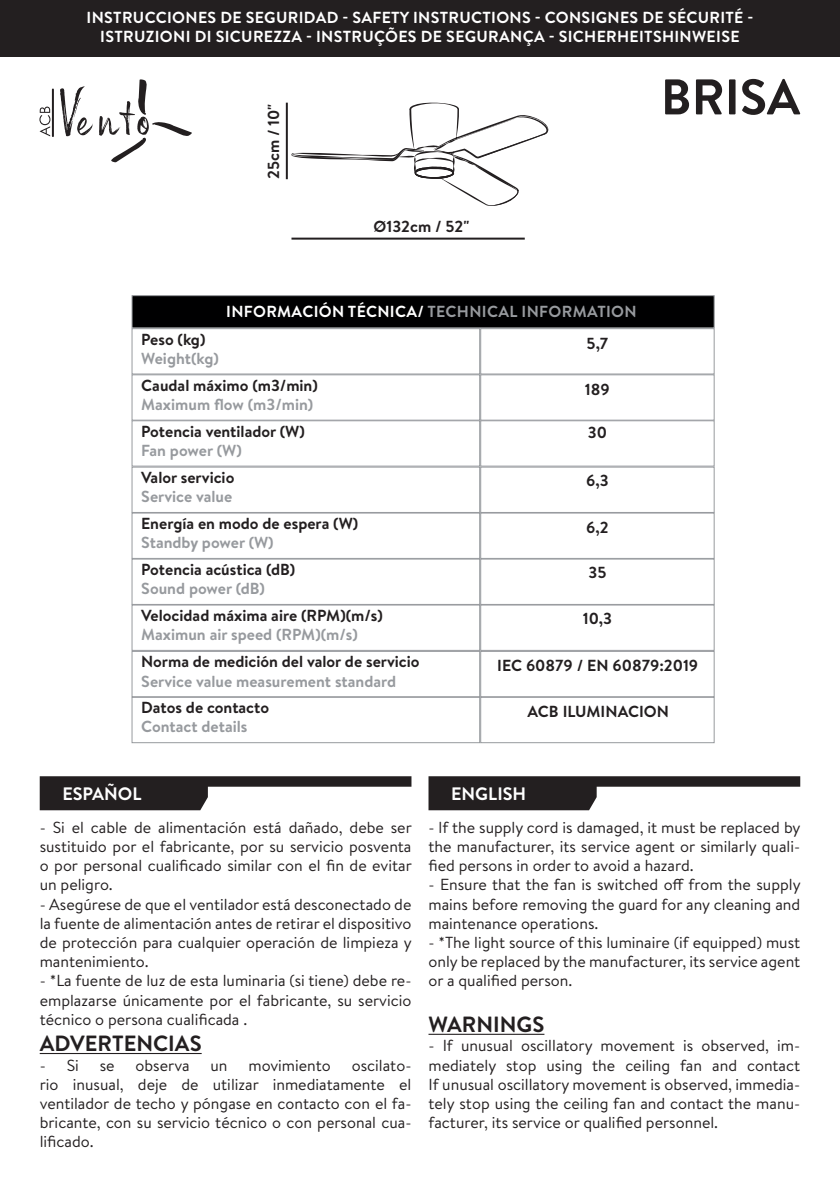
<style>
.page{position:relative;width:840px;height:1191px;background:#fff}
.page>*{position:absolute;margin:0;border:0;box-sizing:border-box;transform-origin:0 0}
.t1{font:700 50px "Brandon Text";color:#231f20}
.t2{font:700 22px "Brandon Text";color:#231f20}
.t3{font:700 18px "Brandon Text";color:#fff}
.t4{font:16px/19.2px "Brandon Text";color:#231f20;text-align:justify}
.t5{font:700 16px "Brandon Text";color:#231f20}
.t6{font:700 16px "Brandon Text";color:#979a9e}
.t7{font:700 16px/19.2px "Brandon Text";letter-spacing:.02em;color:#fff;text-align:center}
.t8{font:700 16px "Brandon Text";letter-spacing:.02em;color:#979a9e}
.s1{color:#fff}
</style>
<div class="page">
<div style="left:0;top:0;width:839px;height:57px;background:#231f20"></div>
<svg style="left:39px;top:107px;width:11px;height:29px"></svg>
<svg style="left:60px;top:86px;width:33px;height:50px"></svg>
<svg style="left:99px;top:79px;width:93px;height:83px"></svg>
<hr style="left:52px;top:89px;width:2px;height:47px;background:#231f20">
<svg style="left:40px;top:776px;width:371px;height:34px"></svg>
<svg style="left:428px;top:776px;width:371px;height:34px"></svg>
<hr style="left:40px;top:1053px;width:161px;height:1px;background:#231f20">
<hr style="left:428px;top:1033px;width:116px;height:1px;background:#231f20">
<div style="left:131px;top:295px;width:583px;height:33px;background:#000001;border:1px solid #979a9e"></div>
<div style="left:131px;top:374px;width:349px;height:47px;background:#fff;border:1px solid #979a9e"></div>
<div style="left:131px;top:328px;width:349px;height:46px;background:#fff;border:1px solid #979a9e"></div>
<div style="left:480px;top:374px;width:234px;height:47px;background:#fff;border:1px solid #979a9e"></div>
<div style="left:480px;top:328px;width:234px;height:46px;background:#fff;border:1px solid #979a9e"></div>
<div style="left:131px;top:558px;width:349px;height:47px;background:#fff;border:1px solid #979a9e"></div>
<div style="left:480px;top:558px;width:234px;height:47px;background:#fff;border:1px solid #979a9e"></div>
<div style="left:131px;top:466px;width:349px;height:47px;background:#fff;border:1px solid #979a9e"></div>
<div style="left:480px;top:466px;width:234px;height:47px;background:#fff;border:1px solid #979a9e"></div>
<div style="left:131px;top:651px;width:349px;height:46px;background:#fff;border:1px solid #979a9e"></div>
<div style="left:480px;top:651px;width:234px;height:46px;background:#fff;border:1px solid #979a9e"></div>
<div style="left:131px;top:420px;width:349px;height:46px;background:#fff;border:1px solid #979a9e"></div>
<div style="left:480px;top:420px;width:234px;height:46px;background:#fff;border:1px solid #979a9e"></div>
<div style="left:131px;top:604px;width:349px;height:47px;background:#fff;border:1px solid #979a9e"></div>
<div style="left:480px;top:604px;width:234px;height:47px;background:#fff;border:1px solid #979a9e"></div>
<div style="left:131px;top:512px;width:349px;height:47px;background:#fff;border:1px solid #979a9e"></div>
<div style="left:480px;top:512px;width:234px;height:47px;background:#fff;border:1px solid #979a9e"></div>
<div style="left:131px;top:697px;width:349px;height:46px;background:#fff;border:1px solid #979a9e"></div>
<div style="left:480px;top:697px;width:234px;height:46px;background:#fff;border:1px solid #979a9e"></div>
<hr style="left:291px;top:238px;width:233px;height:2px;background:#231f20">
<hr style="left:286px;top:103px;width:2px;height:76px;background:#231f20">
<svg style="left:291px;top:102px;width:257px;height:104px"></svg>
<p class="t7" style="left:86px;top:7px;width:668px">INSTRUCCIONES DE SEGURIDAD - SAFETY INSTRUCTIONS - CONSIGNES DE SÉCURITÉ -<br>ISTRUZIONI DI SICUREZZA - INSTRUÇÕES DE SEGURANÇA - SICHERHEITSHINWEISE</p>
<h1 class="t1" style="left:660px;top:62px;width:141px">BRISA</h1>
<p class="t5" style="left:262px;top:179px;width:77px;rotate:-90deg">25cm / 10"</p>
<p class="t5" style="left:373px;top:216px;width:97px">Ø132cm / 52"</p>
<p class="t5" style="left:141px;top:328px;width:66px">Peso (kg)</p>
<p class="t6" style="left:141px;top:347px;width:79px">Weight(kg)</p>
<p class="t8" style="left:226px;top:301px;width:411px"><span class="s1">INFORMACIÓN TÉCNICA/</span> TECHNICAL INFORMATION</p>
<p class="t5" style="left:586px;top:332px;width:23px">5,7</p>
<p class="t5" style="left:141px;top:374px;width:178px">Caudal máximo (m3/min)</p>
<p class="t6" style="left:141px;top:393px;width:173px">Maximum flow (m3/min)</p>
<p class="t5" style="left:141px;top:420px;width:165px">Potencia ventilador (W)</p>
<p class="t6" style="left:141px;top:439px;width:102px">Fan power (W)</p>
<p class="t5" style="left:141px;top:466px;width:95px">Valor servicio</p>
<p class="t6" style="left:141px;top:485px;width:92px">Service value</p>
<p class="t5" style="left:141px;top:512px;width:218px">Energía en modo de espera (W)</p>
<p class="t6" style="left:141px;top:531px;width:134px">Standby power (W)</p>
<p class="t5" style="left:141px;top:558px;width:155px">Potencia acústica (dB)</p>
<p class="t6" style="left:141px;top:577px;width:125px">Sound power (dB)</p>
<p class="t5" style="left:141px;top:604px;width:243px">Velocidad máxima aire (RPM)(m/s)</p>
<p class="t6" style="left:141px;top:623px;width:218px">Maximun air speed (RPM)(m/s)</p>
<p class="t5" style="left:141px;top:650px;width:280px">Norma de medición del valor de servicio</p>
<p class="t6" style="left:141px;top:670px;width:256px">Service value measurement standard</p>
<p class="t5" style="left:141px;top:696px;width:129px">Datos de contacto</p>
<p class="t6" style="left:141px;top:716px;width:108px">Contact details</p>
<p class="t5" style="left:584px;top:378px;width:26px">189</p>
<p class="t5" style="left:587px;top:421px;width:21px">30</p>
<p class="t5" style="left:586px;top:469px;width:24px">6,3</p>
<p class="t5" style="left:586px;top:516px;width:24px">6,2</p>
<p class="t5" style="left:588px;top:561px;width:19px">35</p>
<p class="t5" style="left:582px;top:607px;width:31px">10,3</p>
<p class="t5" style="left:497px;top:654px;width:202px">IEC 60879 / EN 60879:2019</p>
<p class="t5" style="left:527px;top:700px;width:143px">ACB ILUMINACION</p>
<p class="t3" style="left:62px;top:781px;width:81px">ESPAÑOL</p>
<p class="t3" style="left:451px;top:781px;width:76px">ENGLISH</p>
<p class="t4" style="left:40px;top:817px;width:373px">- Si el cable de alimentación está dañado, debe ser sustituido por el fabricante, por su servicio posventa o por personal cualificado similar con el fin de evitar un peligro.</p>
<p class="t4" style="left:40px;top:894px;width:373px">- Asegúrese de que el ventilador está desconectado de la fuente de alimentación antes de retirar el dispositivo de protección para cualquier operación de limpieza y mantenimiento.</p>
<p class="t4" style="left:40px;top:970px;width:373px">- *La fuente de luz de esta luminaria (si tiene) debe re&shy;emplazarse únicamente por el fabricante, su servicio técnico o persona cualificada .</p>
<h2 class="t2" style="left:40px;top:1028px;width:163px">ADVERTENCIAS</h2>
<p class="t4" style="left:40px;top:1054px;width:41px">- Si</p>
<p class="t4" style="left:100px;top:1054px;width:16px">se</p>
<p class="t4" style="left:135px;top:1054px;width:55px">observa</p>
<p class="t4" style="left:210px;top:1054px;width:19px">un</p>
<p class="t4" style="left:248px;top:1054px;width:84px">movimiento</p>
<p class="t4" style="left:428px;top:817px;width:373px">- lf the supply cord is damaged, it must be replaced by the manufacturer, its service agent or similarly quali&shy;fied persons in order to avoid a hazard.</p>
<p class="t4" style="left:428px;top:874px;width:373px">- Ensure that the fan is switched off from the supply mains before removing the guard for any cleaning and maintenance operations.</p>
<p class="t4" style="left:428px;top:932px;width:373px">- *The light source of this luminaire (if equipped) must only be replaced by the manufacturer, its service agent or a qualified person.</p>
<h2 class="t2" style="left:428px;top:1009px;width:117px">WARNINGS</h2>
<p class="t4" style="left:428px;top:1035px;width:373px">- If unusual oscillatory movement is observed, im&shy;mediately stop using the ceiling fan and contact If unusual oscillatory movement is observed, immedia&shy;tely stop using the ceiling fan and contact the manu&shy;facturer, its service or qualified personnel.</p>
<p class="t4" style="left:40px;top:1054px;width:373px;text-indent:312px">oscilato&shy;rio inusual, deje de utilizar inmediatamente el ventilador de techo y póngase en contacto con el fa&shy;bricante, con su servicio técnico o con personal cua&shy;lificado.</p>
</div>
